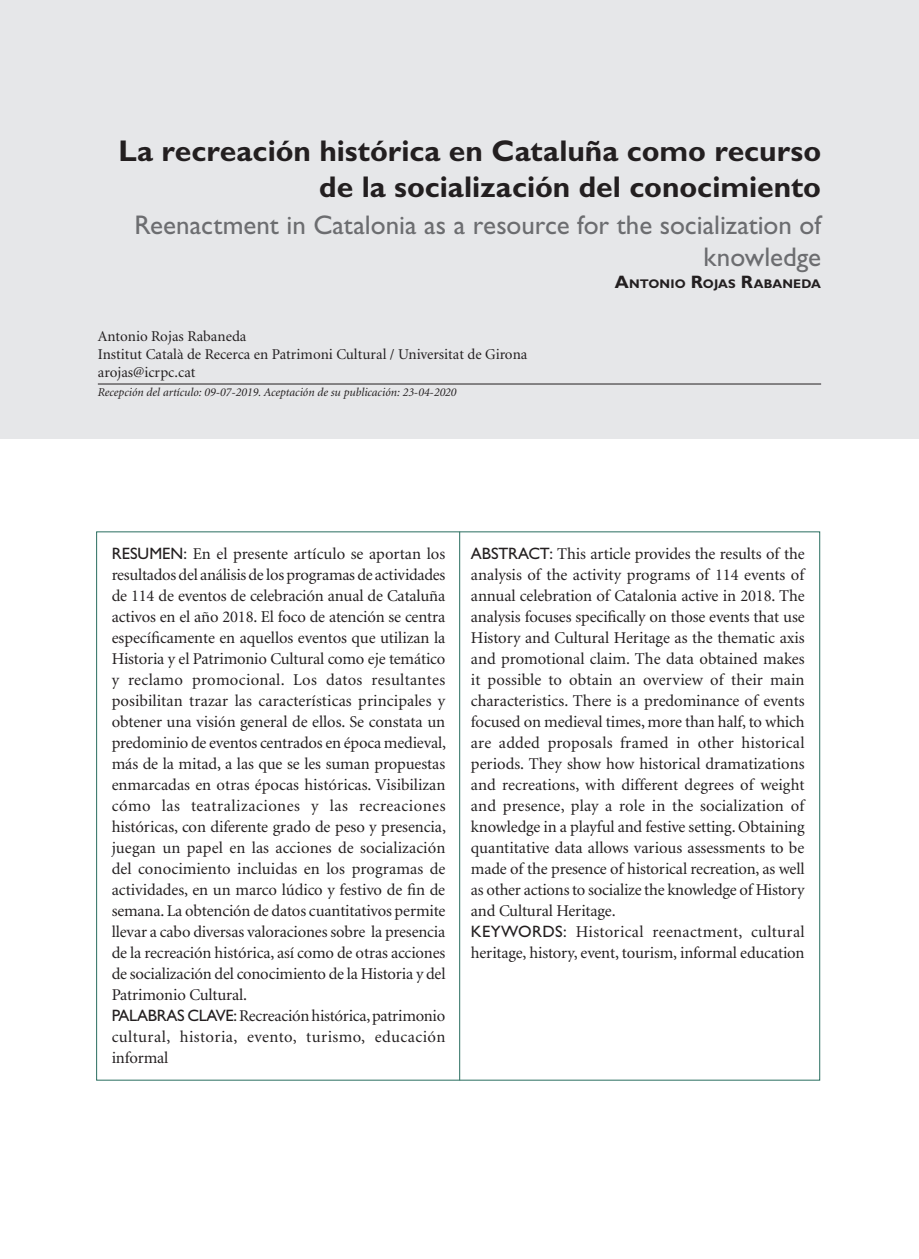
<style>
.page{position:relative;width:919px;height:1259px;background:#fff}
.page>*{position:absolute;margin:0;border:0;box-sizing:border-box;transform-origin:0 0}
.t1{font:700 30px/36px "Gill Sans Std";color:#231f20;text-align:right}
.t2{font:27px/32.4px "Gill Sans Std";color:#6c6d70;text-align:right}
.t3{font:16.5px/21px "Minion";letter-spacing:-.005em;color:#231f20}
.t4{font:15px/18px "Minion";color:#231f20}
.t5{font:700 12.6px "Gill Sans Std";letter-spacing:.005em;color:#231f20}
.t6{font:italic 12px "Minion";color:#231f20}
.s1{font-size:18px}
.s2{font-family:"Gill Sans Std"}
</style>
<div class="page">
<div style="left:0;top:0;width:918px;height:438px;background:#e6e7e9"></div>
<hr style="left:98px;top:384px;width:723px;height:1px;background:#231f20">
<hr style="left:459px;top:531px;width:1px;height:549px;background:#296d5f">
<h1 class="t1" style="left:118px;top:133px;width:704px">La recreación histórica en Cataluña como recurso de la socialización del conocimiento</h1>
<h2 class="t2" style="left:134px;top:208px;width:688px">Reenactment in Catalonia as a resource for the socialization of knowledge</h2>
<p class="t5" style="left:614px;top:276px;width:208px"><span class="s1">A</span>NTONIO <span class="s1">R</span>OJAS <span class="s1">R</span>ABANEDA</p>
<p class="t4" style="left:98px;top:328px;width:431px">Antonio Rojas Rabaneda<br>Institut Català de Recerca en Patrimoni Cultural / Universitat de Girona arojas@icrpc.cat</p>
<p class="t6" style="left:98px;top:386px;width:360px">Recepción del artículo: 09-07-2019. Aceptación de su publicación: 23-04-2020</p>
<p class="t3" style="left:112px;top:544px;width:336px"><span class="s2">RESUMEN:</span> En el presente artículo se aportan los resultados del análisis de los programas de actividades de 114 de eventos de celebración anual de Cataluña activos en el año 2018. El foco de atención se centra específicamente en aquellos eventos que utilizan la Historia y el Patrimonio Cultural como eje temático y reclamo promocional. Los datos resultantes posibilitan trazar las características principales y obtener una visión general de ellos. Se constata un predominio de eventos centrados en época medieval, más de la mitad, a las que se les suman propuestas enmarcadas en otras épocas históricas. Visibilizan cómo las teatralizaciones y las recreaciones históricas, con diferente grado de peso y presencia, juegan un papel en las acciones de socialización del conocimiento incluidas en los programas de actividades, en un marco lúdico y festivo de fin de semana. La obtención de datos cuantitativos permite llevar a cabo diversas valoraciones sobre la presencia de la recreación histórica, así como de otras acciones de socialización del conocimiento de la Historia y del Patrimonio Cultural.<br><span class="s2">PALABRAS CLAVE:</span> Recreación histórica, patrimonio cultural, historia, evento, turismo, educación informal</p>
<p class="t3" style="left:471px;top:544px;width:335px"><span class="s2">ABSTRACT:</span> This article provides the results of the analysis of the activity programs of 114 events of annual celebration of Catalonia active in 2018. The analysis focuses specifically on those events that use History and Cultural Heritage as the thematic axis and promotional claim. The data obtained makes it possible to obtain an overview of their main characteristics. There is a predominance of events focused on medieval times, more than half, to which are added proposals framed in other historical periods. They show how historical dramatizations and recreations, with different degrees of weight and presence, play a role in the socialization of knowledge in a playful and festive setting. Obtaining quantitative data allows various assessments to be made of the presence of historical recreation, as well as other actions to socialize the knowledge of History and Cultural Heritage.<br><span class="s2">KEYWORDS:</span> Historical reenactment, cultural heritage, history, event, tourism, informal education</p>
</div>
